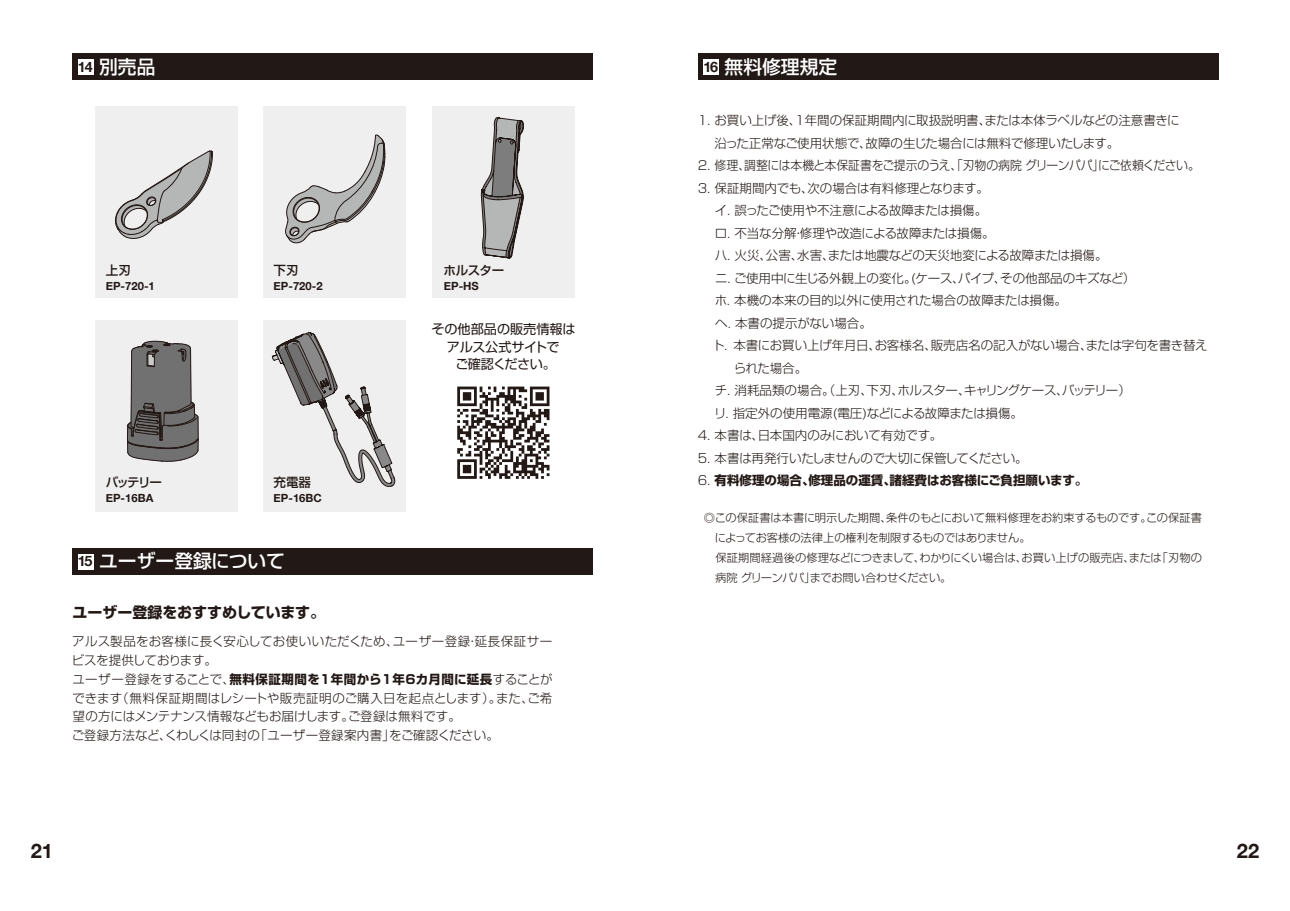
<style>
.page{position:relative;width:1290px;height:911px;background:#fff}
.page>*{position:absolute;margin:0;border:0;box-sizing:border-box;transform-origin:0 0}
.t1{font:700 20px "Helvetica Neue";color:#221815}
.t2{font:500 18.75px "Shin Go Pro";color:#fff}
.t3{font:700 15px "Shin Go Pro";color:#221815}
.t4{font:13.12px/17.5px "Shin Go Pro";letter-spacing:-.005em;color:#221815;text-align:center}
.t5{font:13.12px "Shin Go Pro";letter-spacing:-.05em;color:#221815}
.t6{font:300 12.5px/22.5px "Shin Go Pro";letter-spacing:-.01em;color:#221815}
.t7{font:300 12.5px "Shin Go Pro";letter-spacing:-.035em;color:#221815}
.t8{font:700 12.5px "Shin Go Pro";color:#221815}
.t9{font:500 12.5px "Shin Go Pro";letter-spacing:-.03em;color:#221815}
.t10{font:300 11.25px "Shin Go Pro";letter-spacing:-.01em;color:#221815}
.t11{font:700 11.25px "Helvetica Neue";color:#221815}
.t12{font:300 11.25px "Shin Go Pro";letter-spacing:-.035em;color:#221815}
.s1{font-family:"Helvetica Neue";font-weight:700;font-size:14.38px;color:#221815}
.s2{font-weight:700}
.s3{font-weight:300}
</style>
<div class="page">
<div style="left:73px;top:53px;width:520px;height:27px;background:#221815"></div>
<div style="left:78px;top:59px;width:16px;height:15px;background:#fff"></div>
<div style="left:73px;top:548px;width:520px;height:26px;background:#221815"></div>
<div style="left:78px;top:554px;width:16px;height:15px;background:#fff"></div>
<div style="left:698px;top:53px;width:520px;height:27px;background:#221815"></div>
<div style="left:703px;top:59px;width:16px;height:15px;background:#fff"></div>
<div style="left:95px;top:106px;width:143px;height:192px;background:#efefef"></div>
<div style="left:263px;top:106px;width:143px;height:192px;background:#efefef"></div>
<div style="left:432px;top:106px;width:143px;height:192px;background:#efefef"></div>
<div style="left:95px;top:320px;width:143px;height:191px;background:#efefef"></div>
<div style="left:263px;top:320px;width:143px;height:191px;background:#efefef"></div>
<svg style="left:127px;top:340px;width:72px;height:122px;background:#777575"></svg>
<svg style="left:272px;top:332px;width:123px;height:155px"></svg>
<svg style="left:481px;top:117px;width:43px;height:142px"></svg>
<svg style="left:115px;top:150px;width:98px;height:89px"></svg>
<svg style="left:285px;top:135px;width:101px;height:108px"></svg>
<svg style="left:457px;top:386px;width:92px;height:93px"></svg>
<h2 class="t2" style="left:78px;top:51px;width:79px"><span class="s1">14</span> 別売品</h2>
<p class="t9" style="left:106px;top:260px;width:26px">上刃</p>
<p class="t9" style="left:274px;top:260px;width:26px">下刃</p>
<p class="t11" style="left:106px;top:277px;width:50px">EP-720-1</p>
<p class="t11" style="left:274px;top:277px;width:50px">EP-720-2</p>
<p class="t9" style="left:106px;top:472px;width:58px">バッテリー</p>
<p class="t9" style="left:274px;top:472px;width:39px">充電器</p>
<p class="t11" style="left:106px;top:489px;width:49px">EP-16BA</p>
<p class="t11" style="left:274px;top:489px;width:50px">EP-16BC</p>
<h2 class="t2" style="left:78px;top:546px;width:209px"><span class="s1">15</span> ユーザー登録について</h2>
<p class="t3" style="left:73px;top:600px;width:254px">ユーザー登録をおすすめしています。</p>
<p class="t9" style="left:443px;top:260px;width:62px">ホルスター</p>
<p class="t11" style="left:444px;top:277px;width:37px">EP-HS</p>
<p class="t4" style="left:431px;top:319px;width:146px">その他部品の販売情報はアルス公式サイトで</p>
<p class="t5" style="left:455px;top:353px;width:102px">ご確認ください。</p>
<p class="t6" style="left:72px;top:630px;width:482px;line-height:18.8px">アルス製品をお客様に長く安心してお使いいただくため、ユーザー登録・延長保証サービスを提供しております。<br>ユーザー登録をすることで、<span class="s2">無料保証期間を1年間から1年6カ月間に延長</span>することができます（無料保証期間はレシートや販売証明のご購入日を起点とします）。また、ご希望の方にはメンテナンス情報などもお届けします。ご登録は無料です。<br>ご登録方法など、くわしくは同封の「ユーザー登録案内書」をご確認ください。</p>
<h2 class="t2" style="left:703px;top:51px;width:135px"><span class="s1">16</span> 無料修理規定</h2>
<p class="t6" style="left:698px;top:108px;width:483px">1. お買い上げ後､1年間の保証期間内に取扱説明書､または本体ラベルなどの注意書きに　 沿った正常なご使用状態で､故障の生じた場合には無料で修理いたします。</p>
<p class="t7" style="left:698px;top:155px;width:504px">2. 修理､調整には本機と本保証書をご提示のうえ､「刃物の病院 グリーンパパ」にご依頼ください。</p>
<p class="t6" style="left:712px;top:175px;width:497px;text-indent:-15px">3. 保証期間内でも､次の場合は有料修理となります。<br>イ. 誤ったご使用や不注意による故障または損傷。<br>ロ. 不当な分解・修理や改造による故障または損傷。<br>ハ. 火災､公害､水害､または地震などの天災地変による故障または損傷。<br>ニ. ご使用中に生じる外観上の変化。(ケース､パイプ､その他部品のキズなど）<br>ホ. 本機の本来の目的以外に使用された場合の故障または損傷。<br>ヘ. 本書の提示がない場合。<br>ト. 本書にお買い上げ年月日､お客様名､販売店名の記入がない場合､または字句を書き替え　 られた場合。<br>チ. 消耗品類の場合。（上刃、下刃、ホルスター、キャリングケース、バッテリー）<br>リ. 指定外の使用電源(電圧)などによる故障または損傷。</p>
<p class="t6" style="left:698px;top:423px;width:246px">4. 本書は､日本国内のみにおいて有効です。</p>
<p class="t6" style="left:698px;top:445px;width:332px">5. 本書は再発行いたしませんので大切に保管してください。</p>
<p class="t8" style="left:698px;top:471px;width:391px"><span class="s3">6.</span> 有料修理の場合､修理品の運賃､諸経費はお客様にご負担願います。</p>
<p class="t10" style="left:704px;top:508px;width:500px">◎この保証書は本書に明示した期間､条件のもとにおいて無料修理をお約束するものです。この保証書</p>
<p class="t10" style="left:715px;top:528px;width:317px">によってお客様の法律上の権利を制限するものではありません。</p>
<p class="t10" style="left:704px;top:548px;width:499px">　保証期間経過後の修理などにつきまして､わかりにくい場合は､お買い上げの販売店､または「刃物の</p>
<p class="t12" style="left:715px;top:568px;width:238px">病院 グリーンパパ」までお問い合わせください。</p>
<h1 class="t1" style="left:31px;top:835px;width:24px">21</h1>
<h1 class="t1" style="left:1237px;top:835px;width:24px">22</h1>
</div>
